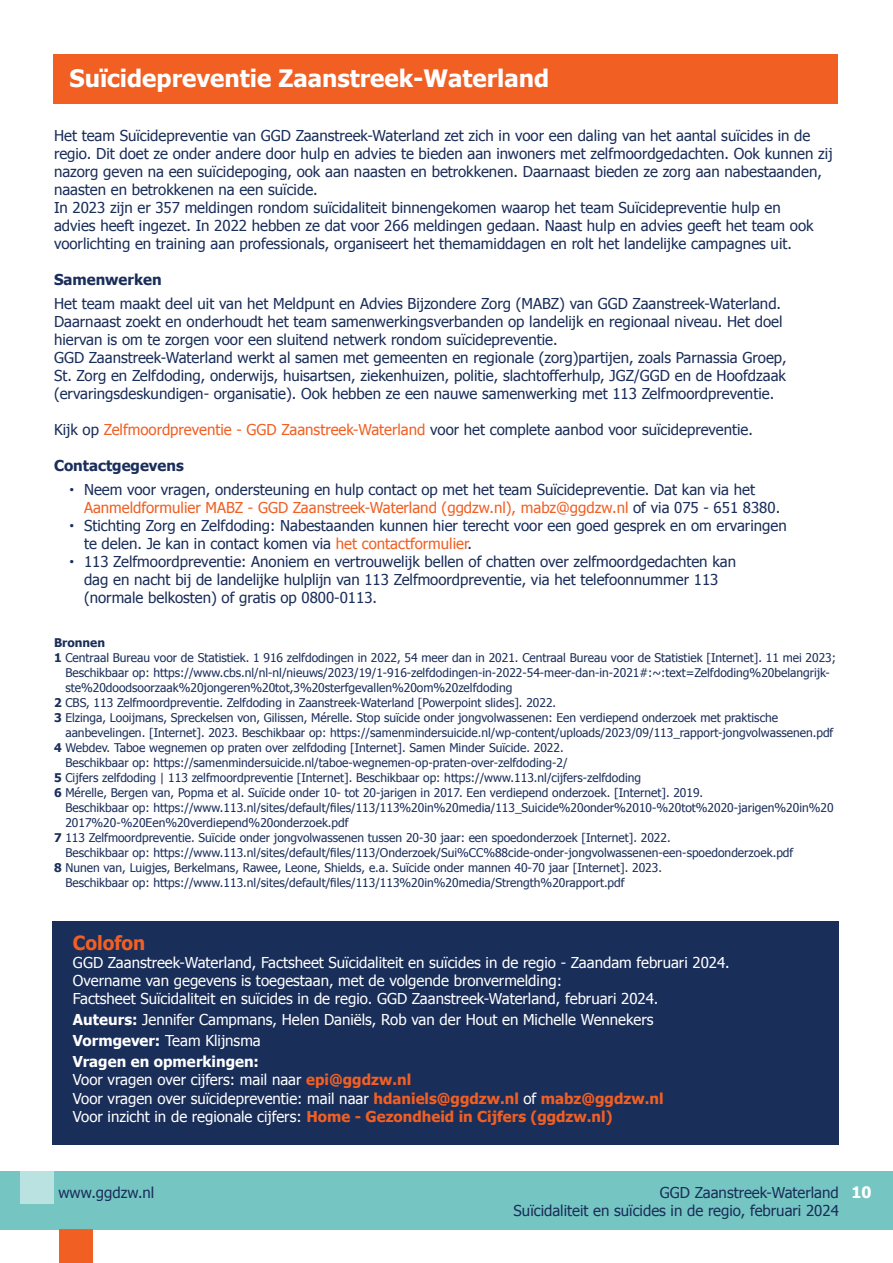
<style>
.page{position:relative;width:893px;height:1263px;background:#fff}
.page>*{position:absolute;margin:0;border:0;box-sizing:border-box;transform-origin:0 0}
.t1{font:700 24px "Tahoma";color:#fff}
.t2{font:700 19.5px "Tahoma";letter-spacing:-.005em;color:#f15f22}
.t3{font:700 15.75px "Tahoma";color:#fff}
.t4{font:15px/18px "Tahoma";color:#1a2e5a}
.t5{font:15px "Tahoma";color:#fff}
.t6{font:700 15px "Tahoma";color:#f15f22}
.t7{font:700 15px "Tahoma";color:#1a2e5a}
.t8{font:700 15px "Tahoma";color:#fff}
.t9{font:12px/15px "Tahoma";color:#1a2e5a}
.t10{font:700 12px "Tahoma";color:#1a2e5a}
.s1{color:#f15f22}
.s2{font-family:"Helvetica"}
.s3{font-weight:700}
.s4{font-weight:700;color:#f15f22}
.s5{font-weight:400;color:#fff}
</style>
<div class="page">
<div style="left:53px;top:922px;width:786px;height:223px;background:#1a2e5a"></div>
<div style="left:53px;top:54px;width:785px;height:50px;background:#f15f22"></div>
<div style="left:0;top:1171px;width:893px;height:59px;background:#75c6c2"></div>
<div style="left:21px;top:1171px;width:33px;height:33px;background:#b9e2e0"></div>
<div style="left:60px;top:1230px;width:33px;height:33px;background:#f15f22"></div>
<p class="t1" style="left:70px;top:62px;width:481px">Suïcidepreventie Zaanstreek-Waterland</p>
<p class="t4" style="left:54px;top:126px;width:780px">Het team Suïcidepreventie van GGD Zaanstreek-Waterland zet zich in voor een daling van het aantal suïcides in de regio. Dit doet ze onder andere door hulp en advies te bieden aan inwoners met zelfmoordgedachten. Ook kunnen zij nazorg geven na een suïcidepoging, ook aan naasten en betrokkenen. Daarnaast bieden ze zorg aan nabestaanden, naasten en betrokkenen na een suïcide.</p>
<p class="t4" style="left:54px;top:198px;width:761px">In 2023 zijn er 357 meldingen rondom suïcidaliteit binnengekomen waarop het team Suïcidepreventie hulp en advies heeft ingezet. In 2022 hebben ze dat voor 266 meldingen gedaan. Naast hulp en advies geeft het team ook voorlichting en training aan professionals, organiseert het themamiddagen en rolt het landelijke campagnes uit.</p>
<p class="t7" style="left:54px;top:269px;width:109px">Samenwerken</p>
<p class="t4" style="left:54px;top:294px;width:730px;text-align:justify">Het team maakt deel uit van het Meldpunt en Advies Bijzondere Zorg (MABZ) van GGD Zaanstreek-Waterland.<br>Daarnaast zoekt en onderhoudt het team samenwerkingsverbanden op landelijk en regionaal niveau. Het doel hiervan is om te zorgen voor een sluitend netwerk rondom suïcidepreventie.</p>
<p class="t4" style="left:54px;top:348px;width:734px;text-align:justify">GGD Zaanstreek-Waterland werkt al samen met gemeenten en regionale (zorg)partijen, zoals Parnassia Groep, St. Zorg en Zelfdoding, onderwijs, huisartsen, ziekenhuizen, politie, slachtofferhulp, JGZ/GGD en de Hoofdzaak (ervaringsdeskundigen- organisatie). Ook hebben ze een nauwe samenwerking met 113 Zelfmoordpreventie.</p>
<p class="t4" style="left:54px;top:420px;width:701px">Kijk op <span class="s1">Zelfmoordpreventie - GGD Zaanstreek-Waterland</span> voor het complete aanbod voor suïcidepreventie.</p>
<p class="t7" style="left:54px;top:455px;width:131px">Contactgegevens</p>
<p class="t4" style="left:84px;top:480px;width:698px;text-indent:-15px"><span class="s2">•</span> Neem voor vragen, ondersteuning en hulp contact op met het team Suïcidepreventie. Dat kan via het<br><span class="s1">Aanmeldformulier MABZ - GGD Zaanstreek-Waterland (ggdzw.nl), mabz@ggdzw.nl</span> of via 075 - 651 8380.</p>
<p class="t4" style="left:84px;top:516px;width:704px;text-indent:-15px"><span class="s2">•</span> Stichting Zorg en Zelfdoding: Nabestaanden kunnen hier terecht voor een goed gesprek en om ervaringen te delen. Je kan in contact komen via <span class="s1">het contactformulier</span>.</p>
<p class="t4" style="left:84px;top:552px;width:653px;text-indent:-15px"><span class="s2">•</span> 113 Zelfmoordpreventie: Anoniem en vertrouwelijk bellen of chatten over zelfmoordgedachten kan dag en nacht bij de landelijke hulplijn van 113 Zelfmoordpreventie, via het telefoonnummer 113 (normale belkosten) of gratis op 0800-0113.</p>
<p class="t10" style="left:54px;top:634px;width:53px">Bronnen</p>
<p class="t9" style="left:65px;top:650px;width:772px;text-indent:-11px"><span class="s3">1</span> Centraal Bureau voor de Statistiek. 1 916 zelfdodingen in 2022, 54 meer dan in 2021. Centraal Bureau voor de Statistiek [Internet]. 11 mei 2023;<br>Beschikbaar op: https://www.cbs.nl/nl-nl/nieuws/2023/19/1-916-zelfdodingen-in-2022-54-meer-dan-in-2021#:~:text=Zelfdoding%20belangrijk&shy;ste%20doodsoorzaak%20jongeren%20tot,3%20sterfgevallen%20om%20zelfdoding</p>
<p class="t9" style="left:54px;top:695px;width:504px"><span class="s3">2</span> CBS, 113 Zelfmoordpreventie. Zelfdoding in Zaanstreek-Waterland [Powerpoint slides]. 2022.</p>
<p class="t9" style="left:65px;top:710px;width:769px;text-indent:-11px"><span class="s3">3</span> Elzinga, Looijmans, Spreckelsen von, Gilissen, Mérelle. Stop suïcide onder jongvolwassenen: Een verdiepend onderzoek met praktische aanbevelingen. [Internet]. 2023. Beschikbaar op: https://samenmindersuicide.nl/wp-content/uploads/2023/09/113_rapport-jongvolwassenen.pdf</p>
<p class="t9" style="left:65px;top:740px;width:504px;text-indent:-11px"><span class="s3">4</span> Webdev. Taboe wegnemen op praten over zelfdoding [Internet]. Samen Minder Suïcide. 2022.<br>Beschikbaar op: https://samenmindersuicide.nl/taboe-wegnemen-op-praten-over-zelfdoding-2/</p>
<p class="t9" style="left:54px;top:770px;width:589px"><span class="s3">5</span> Cijfers zelfdoding | 113 zelfmoordpreventie [Internet]. Beschikbaar op: https://www.113.nl/cijfers-zelfdoding</p>
<p class="t9" style="left:65px;top:785px;width:770px;text-indent:-11px"><span class="s3">6</span> Mérelle, Bergen van, Popma et al. Suïcide onder 10- tot 20-jarigen in 2017. Een verdiepend onderzoek. [Internet]. 2019.<br>Beschikbaar op: https://www.113.nl/sites/default/files/113/113%20in%20media/113_Suicide%20onder%2010-%20tot%2020-jarigen%20in%20<br>2017%20-%20Een%20verdiepend%20onderzoek.pdf</p>
<p class="t9" style="left:65px;top:830px;width:729px;text-indent:-11px"><span class="s3">7</span> 113 Zelfmoordpreventie. Suïcide onder jongvolwassenen tussen 20-30 jaar: een spoedonderzoek [Internet]. 2022.<br>Beschikbaar op: https://www.113.nl/sites/default/files/113/Onderzoek/Sui%CC%88cide-onder-jongvolwassenen-een-spoedonderzoek.pdf</p>
<p class="t9" style="left:65px;top:860px;width:598px;text-indent:-11px"><span class="s3">8</span> Nunen van, Luigjes, Berkelmans, Rawee, Leone, Shields, e.a. Suïcide onder mannen 40-70 jaar [Internet]. 2023.<br>Beschikbaar op: https://www.113.nl/sites/default/files/113/113%20in%20media/Strength%20rapport.pdf</p>
<p class="t2" style="left:73px;top:930px;width:74px">Colofon</p>
<p class="t5" style="left:73px;top:953px;width:658px">GGD Zaanstreek-Waterland, Factsheet Suïcidaliteit en suïcides in de regio - Zaandam februari 2024.</p>
<p class="t5" style="left:73px;top:971px;width:490px">Overname van gegevens is toegestaan, met de volgende bronvermelding:</p>
<p class="t5" style="left:73px;top:989px;width:587px">Factsheet Suïcidaliteit en suïcides in de regio. GGD Zaanstreek-Waterland, februari 2024.</p>
<p class="t5" style="left:73px;top:1010px;width:582px"><span class="s3">Auteurs:</span> Jennifer Campmans, Helen Daniëls, Rob van der Hout en Michelle Wennekers</p>
<p class="t5" style="left:73px;top:1031px;width:189px"><span class="s3">Vormgever:</span> Team Klijnsma</p>
<p class="t8" style="left:73px;top:1051px;width:188px">Vragen en opmerkingen:</p>
<p class="t5" style="left:73px;top:1070px;width:340px">Voor vragen over cijfers: mail naar <span class="s4">epi@ggdzw.nl</span></p>
<p class="t5" style="left:73px;top:1088px;width:592px">Voor vragen over suïcidepreventie: mail naar <span class="s4">hdaniels@ggdzw.nl</span> of <span class="s4">mabz@ggdzw.nl</span></p>
<p class="t6" style="left:73px;top:1105px;width:541px"><span class="s5">Voor inzicht in de regionale cijfers:</span> Home - Gezondheid in Cijfers (ggdzw.nl)</p>
<p class="t4" style="left:660px;top:1182px;width:180px">GGD Zaanstreek-Waterland</p>
<p class="t4" style="left:514px;top:1200px;width:327px">Suïcidaliteit en suïcides in de regio, februari 2024</p>
<p class="t4" style="left:58px;top:1183px;width:97px">www.ggdzw.nl</p>
<p class="t3" style="left:851px;top:1181px;width:22px">10</p>
</div>
